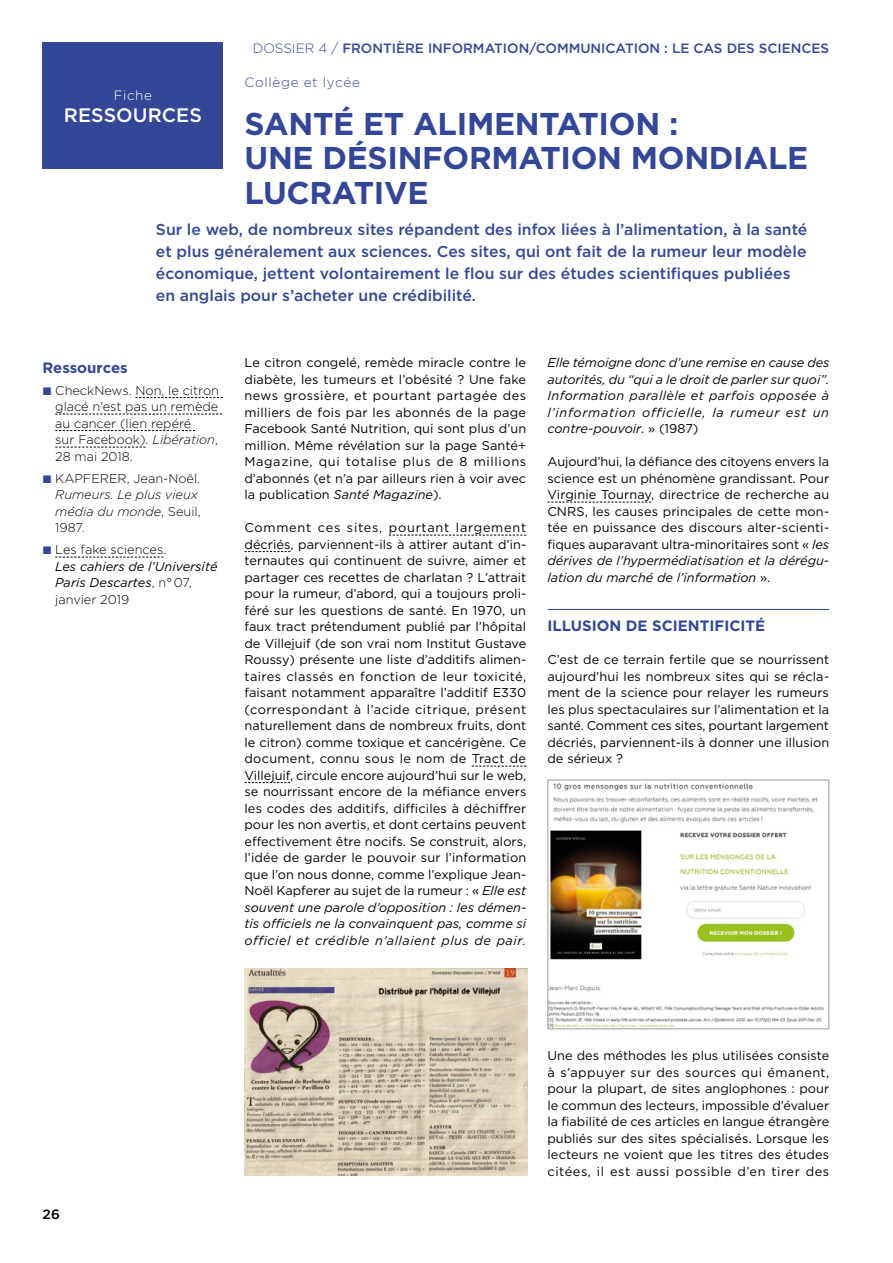
<style>
.page{position:relative;width:893px;height:1263px;background:#fff}
.page>*{position:absolute;margin:0;border:0;box-sizing:border-box;transform-origin:0 0}
.Titre1{font:700 31.5px/34.5px "Gotham";letter-spacing:-.01em;color:#344697}
.Cartouche_titre{font:500 19.5px "Gotham";letter-spacing:.005em;color:#fff}
.Chapô{font:500 15.75px/22px "Gotham";color:#344697}
.Titre2{font:700 15px "Gotham";color:#344697}
.Infos_titre{font:700 15px "Gotham";color:#344697}
.t1{font:500 13.5px "Gotham";color:#344697}
.Surtitre{font:300 13.5px "Gotham";letter-spacing:.05em;color:#344697}
.Cartouche_fiche{font:300 13.5px "Gotham";letter-spacing:.04em;color:#fff}
.t2{font:500 13.5px "Gotham";color:#000}
.Texte_courant{font:12.75px/16.5px "Gotham";color:#000;text-align:justify}
.Texte_courant-2{font:italic 12.75px/16.5px "Gotham";color:#000;text-align:justify}
.t3{font:300 12.75px/16.5px "Gotham";color:#000}
.s1{font-weight:300}
.s2{font-style:italic}
.s3{font-weight:300;font-style:normal}
.s4{font-style:normal}
</style>
<div class="page">
<div style="left:43px;top:43px;width:180px;height:126px;background:#344697"></div>
<svg style="left:389px;top:535px;width:137px;height:1px"></svg>
<svg style="left:244px;top:551px;width:46px;height:1px"></svg>
<svg style="left:472px;top:766px;width:54px;height:1px"></svg>
<svg style="left:244px;top:782px;width:46px;height:1px"></svg>
<svg style="left:547px;top:502px;width:104px;height:1px"></svg>
<hr style="left:547px;top:609px;width:282px;height:1px;background:#344697">
<img style="left:244px;top:969px;width:283px;height:207px">
<img style="left:549px;top:783px;width:276px;height:244px">
<div style="left:547px;top:780px;width:282px;height:249px;border:1px solid #9d9d9c"></div>
<svg style="left:135px;top:397px;width:88px;height:1px"></svg>
<svg style="left:55px;top:414px;width:167px;height:1px"></svg>
<svg style="left:55px;top:430px;width:140px;height:1px"></svg>
<svg style="left:55px;top:447px;width:91px;height:1px"></svg>
<svg style="left:55px;top:556px;width:108px;height:2px"></svg>
<p class="t1" style="left:253px;top:40px;width:578px"><span class="s1">DOSSIER 4 /</span> FRONTIÈRE INFORMATION/COMMUNICATION : LE CAS DES SCIENCES</p>
<p class="Surtitre" style="left:244px;top:74px;width:117px">Collège et lycée</p>
<p class="Titre1" style="left:244px;top:106px;width:565px">SANTÉ ET ALIMENTATION :<br>UNE DÉSINFORMATION MONDIALE<br>LUCRATIVE</p>
<p class="Chapô" style="left:156px;top:218px;width:653px">Sur le web, de nombreux sites répandent des infox liées à l’alimentation, à la santé et plus généralement aux sciences. Ces sites, qui ont fait de la rumeur leur modèle économique, jettent volontairement le flou sur des études scientifiques publiées en anglais pour s’acheter une crédibilité.</p>
<p class="Cartouche_fiche" style="left:114px;top:87px;width:40px">Fiche</p>
<p class="Cartouche_titre" style="left:64px;top:103px;width:140px">RESSOURCES</p>
<p class="Infos_titre" style="left:43px;top:357px;width:87px">Ressources</p>
<p class="t3" style="left:55px;top:381px;width:165px">CheckNews. Non, le citron glacé n’est pas un remède au cancer (lien repéré<br>sur Facebook). <span class="s2">Libération</span>,<br>28 mai 2018.</p>
<p class="t3" style="left:55px;top:469px;width:147px">KAPFERER, Jean-Noël.<br><span class="s2">Rumeurs. Le plus vieux média du monde</span>, Seuil,<br>1987.</p>
<p class="Texte_courant-2" style="left:55px;top:541px;width:164px;text-align:left"><span class="s3">Les fake sciences.<br></span>Les cahiers de l’Université<br>Paris Descartes<span class="s3">, n° 07, janvier 2019</span></p>
<p class="Texte_courant" style="left:244px;top:354px;width:283px">Le citron congelé, remède miracle contre le diabète, les tumeurs et l’obésité ? Une fake news grossière, et pourtant partagée des milliers de fois par les abonnés de la page Facebook Santé Nutrition, qui sont plus d’un million. Même révélation sur la page Santé+ Magazine, qui totalise plus de 8 millions d’abonnés (et n’a par ailleurs rien à voir avec la publication <span class="s2">Santé Magazine</span>).</p>
<p class="Texte_courant" style="left:244px;top:519px;width:283px">Comment ces sites, pourtant largement décriés, parviennent-ils à attirer autant d’in&shy;ternautes qui continuent de suivre, aimer et partager ces recettes de charlatan ? L’attrait pour la rumeur, d’abord, qui a toujours proli&shy;féré sur les questions de santé. En 1970, un faux tract prétendument publié par l’hôpital de Villejuif (de son vrai nom Institut Gustave Roussy) présente une liste d’additifs alimen&shy;taires classés en fonction de leur toxicité, faisant notamment apparaître l’additif E330 (correspondant à l’acide citrique, présent naturellement dans de nombreux fruits, dont le citron) comme toxique et cancérigène. Ce document, connu sous le nom de Tract de Villejuif, circule encore aujourd’hui sur le web, se nourrissant encore de la méfiance envers les codes des additifs, difficiles à déchiffrer pour les non avertis, et dont certains peuvent effectivement être nocifs. Se construit, alors, l’idée de garder le pouvoir sur l’information que l’on nous donne, comme l’explique Jean-Noël Kapferer au sujet de la rumeur : « <span class="s2">Elle est souvent une parole d’opposition : les démen&shy;tis officiels ne la convainquent pas, comme si officiel et crédible n’allaient plus de pair.</span></p>
<p class="Texte_courant-2" style="left:547px;top:354px;width:283px">Elle témoigne donc d’une remise en cause des autorités, du “qui a le droit de parler sur quoi”.<br>Information parallèle et parfois opposée à l’information officielle, la rumeur est un contre-pouvoir<span class="s4">. » (1987)</span></p>
<p class="Texte_courant" style="left:547px;top:453px;width:283px">Aujourd’hui, la défiance des citoyens envers la science est un phénomène grandissant. Pour Virginie Tournay, directrice de recherche au CNRS, les causes principales de cette mon&shy;tée en puissance des discours alter-scienti&shy;fiques auparavant ultra-minoritaires sont « <span class="s2">les dérives de l’hypermédiatisation et la dérégu&shy;lation du marché de l’information</span> ».</p>
<p class="Titre2" style="left:547px;top:616px;width:219px">ILLUSION DE SCIENTIFICITÉ</p>
<p class="Texte_courant" style="left:547px;top:651px;width:283px">C’est de ce terrain fertile que se nourrissent aujourd’hui les nombreux sites qui se récla&shy;ment de la science pour relayer les rumeurs les plus spectaculaires sur l’alimentation et la santé. Comment ces sites, pourtant largement décriés, parviennent-ils à donner une illusion de sérieux ?</p>
<p class="t2" style="left:43px;top:1205px;width:19px">26</p>
<p class="Texte_courant" style="left:547px;top:1047px;width:283px">Une des méthodes les plus utilisées consiste à s’appuyer sur des sources qui émanent, pour la plupart, de sites anglophones : pour le commun des lecteurs, impossible d’évaluer la fiabilité de ces articles en langue étrangère publiés sur des sites spécialisés. Lorsque les lecteurs ne voient que les titres des études citées, il est aussi possible d’en tirer des</p>
</div>
